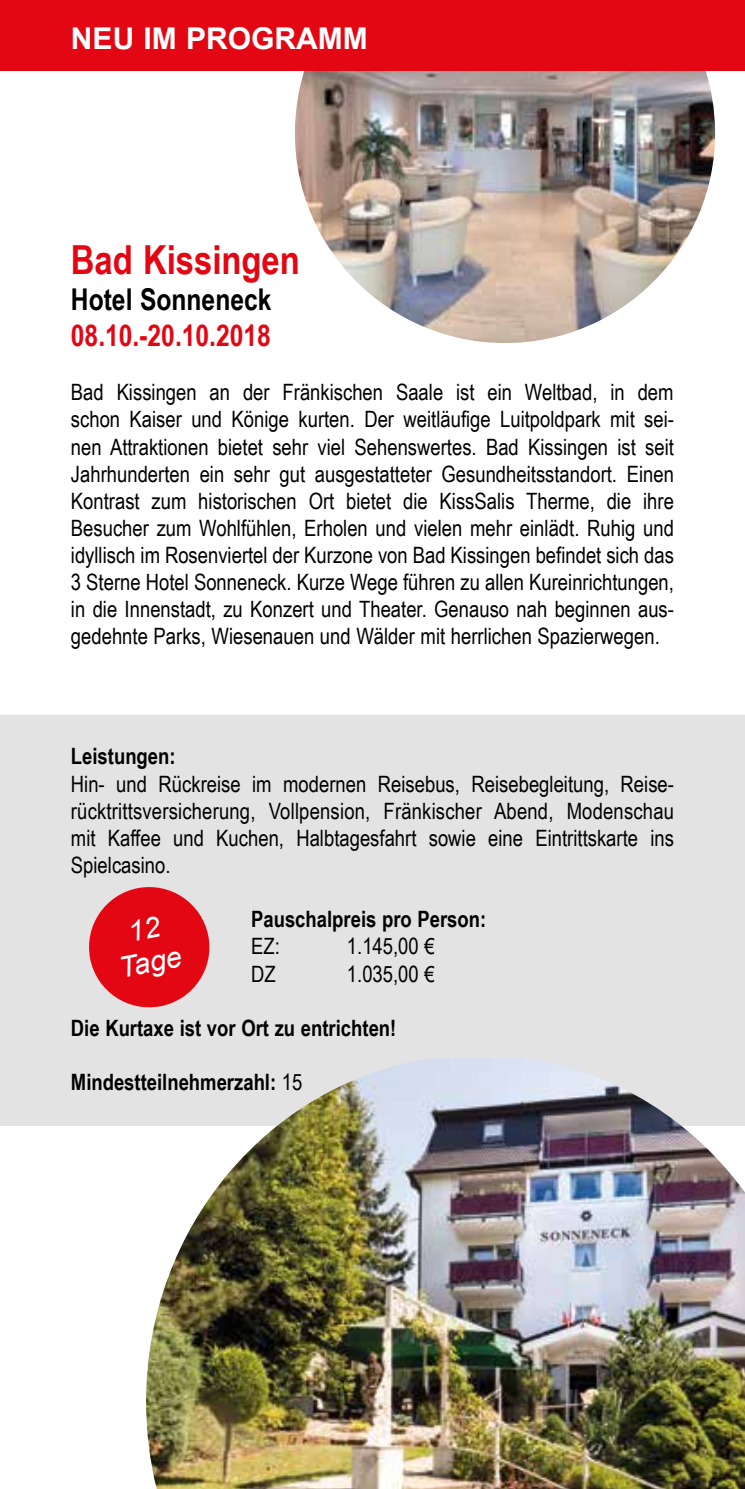
<style>
.page{position:relative;width:745px;height:1489px;background:#fff}
.page>*{position:absolute;margin:0;border:0;box-sizing:border-box;transform-origin:0 0}
.t1{font:700 40px "Arial Narrow";color:#e30613}
.t2{font:700 30px "Arial Narrow";color:#e30613}
.t3{font:700 30px "Arial Narrow";color:#000}
.t4{font:700 30px "Arial";color:#fff}
.t5{font:italic 28.75px/33.2px "Arial";color:#fff;text-align:center}
.t6{font:22.5px/27px "Arial Narrow";color:#000;text-align:justify}
.t7{font:700 22.5px "Arial Narrow";color:#000}
.s1{font-weight:400}
</style>
<div class="page">
<img style="left:295px;top:71px;width:419px;height:272px">
<div style="left:0;top:0;width:744px;height:71px;background:#e30613"></div>
<div style="left:0;top:715px;width:744px;height:410px;background:#e3e3e3"></div>
<img style="left:146px;top:1058px;width:598px;height:430px">
<svg style="left:84px;top:881px;width:130px;height:131px;background:#e34f58"></svg>
<h2 class="t4" style="left:71px;top:19px;width:298px">NEU IM PROGRAMM</h2>
<h1 class="t1" style="left:71px;top:229px;width:230px">Bad Kissingen</h1>
<h2 class="t3" style="left:71px;top:276px;width:202px">Hotel Sonneneck</h2>
<h2 class="t2" style="left:71px;top:313px;width:201px">08.10.-20.10.2018</h2>
<p class="t6" style="left:71px;top:378px;width:604px">Bad Kissingen an der Fränkischen Saale ist ein Weltbad, in dem schon Kaiser und Könige kurten. Der weitläufige Luitpoldpark mit sei&shy;nen Attraktionen bietet sehr viel Sehenswertes. Bad Kissingen ist seit Jahrhunderten ein sehr gut ausgestatteter Gesundheitsstandort. Einen Kontrast zum historischen Ort bietet die KissSalis Therme, die ihre Besucher zum Wohlfühlen, Erholen und vielen mehr einlädt. Ruhig und idyllisch im Rosenviertel der Kurzone von Bad Kissingen befindet sich das 3 Sterne Hotel Sonneneck. Kurze Wege führen zu allen Kureinrichtungen, in die Innenstadt, zu Konzert und Theater. Genauso nah beginnen aus&shy;gedehnte Parks, Wiesenauen und Wälder mit herrlichen Spazierwegen.</p>
<p class="t7" style="left:71px;top:739px;width:106px">Leistungen:</p>
<p class="t6" style="left:71px;top:769px;width:604px">Hin- und Rückreise im modernen Reisebus, Reisebegleitung, Reise&shy;rücktrittsversicherung, Vollpension, Fränkischer Abend, Modenschau mit Kaffee und Kuchen, Halbtagesfahrt sowie eine Eintrittskarte ins Spielcasino.</p>
<p class="t7" style="left:251px;top:902px;width:236px">Pauschalpreis pro Person:</p>
<p class="t6" style="left:251px;top:932px;width:30px">EZ:</p>
<p class="t6" style="left:347px;top:932px;width:89px">1.145,00 €</p>
<p class="t6" style="left:251px;top:959px;width:26px">DZ</p>
<p class="t6" style="left:347px;top:959px;width:89px">1.035,00 €</p>
<p class="t7" style="left:71px;top:1010px;width:327px">Die Kurtaxe ist vor Ort zu entrichten!</p>
<p class="t7" style="left:71px;top:1064px;width:233px">Mindestteilnehmerzahl: <span class="s1">15</span></p>
<p class="t5" style="left:110px;top:919px;width:65px;rotate:-11deg">12<br>Tage</p>
</div>
